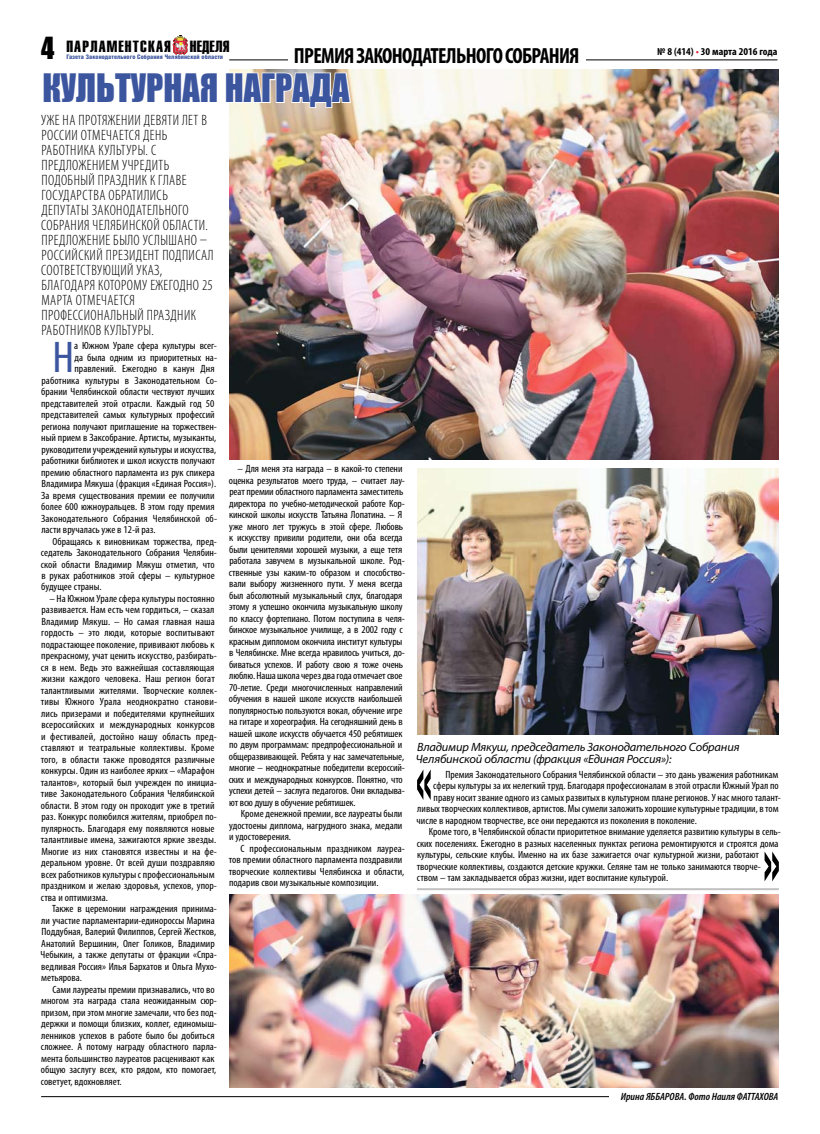
<style>
.page{position:relative;width:820px;height:1134px;background:#fff}
.page>*{position:absolute;margin:0;border:0;box-sizing:border-box;transform-origin:0 0}
.t1{font:condensed 44.6px "Myriad Pro";color:#3c559f;scale:1.05 1}
.t2{font:36px "Impact";color:#3c559f;scale:.95 1}
.t3{font:700 condensed 22px "Myriad Pro";letter-spacing:-.03em;color:#000}
.t4{font:15.9px "Helios Extra Compressed C";letter-spacing:.065em;color:#000;scale:1.12 1}
.t5{font:300 condensed 15px/15px "Myriad Pro";letter-spacing:.03em;color:#000}
.t6{font:italic semi-expanded 12px/12px "Myriad Pro";letter-spacing:-.015em;color:#000;scale:.95 1}
.t7{font:condensed 10.5px/11.5px "Myriad Pro";color:#000;scale:1.05 1}
.t8{font:italic 600 condensed 10.5px "Myriad Pro";color:#000;scale:1.05 1}
.t9{font:700 condensed 10.5px "Myriad Pro";color:#000;scale:1.05 1}
.t10{font:900 6.2px "Helios Cond";color:#3c559f;scale:1.04 1}
.s1{font-family:"Impact";font-size:28px}
.s2{color:#e6203c}
</style>
<div class="page">
<hr style="left:229px;top:60px;width:548px;height:1px;background:#000">
<hr style="left:41px;top:1096px;width:737px;height:1px;background:#000">
<img style="left:229px;top:70px;width:549px;height:389px">
<hr style="left:417px;top:888px;width:361px;height:2px;background:#c1c1c1">
<svg style="left:764px;top:851px;width:14px;height:30px"></svg>
<svg style="left:417px;top:769px;width:13px;height:31px"></svg>
<img style="left:172px;top:35px;width:409px;height:208px">
<img style="left:417px;top:468px;width:361px;height:267px">
<img style="left:229px;top:895px;width:549px;height:192px">
<div style="left:608px;top:1092px;width:170px;height:8px;background:#fff"></div>
<h3 class="t4" style="left:41px;top:37px;width:169px"><span class="s1">4</span> ПАРЛАМЕНТСКАЯ НЕДЕЛЯ</h3>
<p class="t9" style="left:657px;top:45px;width:116px">№ 8 (414) <span class="s2">•</span> 30 марта 2016 года</p>
<p class="t10" style="left:66px;top:54px;width:152px">Газета Законодательного Cобрания Челябинской области</p>
<h3 class="t3" style="left:294px;top:42px;width:287px">премия законодательного собрания</h3>
<h2 class="t2" style="left:42px;top:60px;width:129px">Культурная</h2>
<h2 class="t2" style="left:225px;top:60px;width:19px">награ</h2>
<h2 class="t2" style="left:310px;top:60px;width:44px">да</h2>
<p class="t5" style="left:41px;top:113px;width:174px">Уже на протяжении девяти лет в<br>России отмечается День работника культуры. С предложением учредить подобный праздник к главе государства обратились депутаты Законодательного<br>Собрания Челябинской области.<br>Предложение было услышано – российский президент подписал соответствующий указ, благодаря которому ежегодно 25 марта отмечается профессиональный праздник работников культуры.</p>
<h1 class="t1" style="left:53px;top:330px;width:17px">Н</h1>
<p class="t7" style="left:74px;top:340px;width:137px">а Южном Урале сфера культуры всег-</p>
<p class="t7" style="left:74px;top:351px;width:137px">да была одним из приоритетных на-</p>
<p class="t7" style="left:74px;top:363px;width:135px">правлений. Ежегодно в канун Дня</p>
<p class="t7" style="left:41px;top:374px;width:169px">работника культуры в Законодательном Со-</p>
<p class="t7" style="left:41px;top:386px;width:166px">брании Челябинской области чествуют лучших</p>
<p class="t7" style="left:41px;top:397px;width:166px">представителей этой отрасли. Каждый год 50</p>
<p class="t7" style="left:41px;top:409px;width:167px">представителей самых культурных профессий</p>
<p class="t7" style="left:41px;top:420px;width:169px">региона получают приглашение на торжествен-</p>
<p class="t7" style="left:41px;top:432px;width:168px">ный прием в Заксобрание. Артисты, музыканты,</p>
<p class="t7" style="left:41px;top:443px;width:168px">руководители учреждений культуры и искусства,</p>
<p class="t7" style="left:41px;top:455px;width:167px">работники библиотек и школ искусств получают</p>
<p class="t7" style="left:41px;top:466px;width:167px">премию областного парламента из рук спикера</p>
<p class="t7" style="left:42px;top:478px;width:168px">Владимира Мякуша (фракция «Единая Россия»).</p>
<p class="t7" style="left:41px;top:489px;width:166px">За время существования премии ее получили</p>
<p class="t7" style="left:41px;top:501px;width:166px">более 600 южноуральцев. В этом году премия</p>
<p class="t7" style="left:41px;top:512px;width:169px">Законодательного Собрания Челябинской об-</p>
<p class="t7" style="left:41px;top:524px;width:110px">ласти вручалась уже в 12-й раз.</p>
<p class="t7" style="left:53px;top:535px;width:158px">Обращаясь к виновникам торжества, пред-</p>
<p class="t7" style="left:41px;top:547px;width:169px">седатель Законодательного Собрания Челябин-</p>
<p class="t7" style="left:41px;top:558px;width:167px">ской области Владимир Мякуш отметил, что</p>
<p class="t7" style="left:41px;top:570px;width:166px">в руках работников этой сферы – культурное</p>
<p class="t7" style="left:41px;top:581px;width:59px">будущее страны.</p>
<p class="t7" style="left:41px;top:593px;width:169px;text-indent:9px">– На Южном Урале сфера культуры постоянно развивается. Нам есть чем гордиться, – сказал Владимир Мякуш. – Но самая главная наша гордость – это люди, которые воспитывают подрастающее поколение, прививают любовь к прекрасному, учат ценить искусство, разбирать&shy;ся в нем. Ведь это важнейшая составляющая жизни каждого человека. Наш регион богат талантливыми жителями. Творческие коллек&shy;тивы Южного Урала неоднократно станови&shy;лись призерами и победителями крупнейших всероссийских и международных конкурсов и фестивалей, достойно нашу область пред&shy;ставляют и театральные коллективы. Кроме того, в области также проводятся различные конкурсы. Один из наиболее ярких – «Марафон талантов», который был учрежден по инициа&shy;тиве Законодательного Собрания Челябинской области. В этом году он проходит уже в третий раз. Конкурс полюбился жителям, приобрел по&shy;пулярность. Благодаря ему появляются новые талантливые имена, зажигаются яркие звезды.<br>Многие из них становятся известны и на фе&shy;деральном уровне. От всей души поздравляю всех работников культуры с профессиональным праздником и желаю здоровья, успехов, упор&shy;ства и оптимизма.</p>
<p class="t7" style="left:41px;top:903px;width:169px;text-indent:12px">Также в церемонии награждения принима&shy;ли участие парламентарии-единороссы Марина Поддубная, Валерий Филиппов, Сергей Жестков, Анатолий Вершинин, Олег Голиков, Владимир Чебыкин, а также депутаты от фракции «Спра&shy;ведливая Россия» Илья Бархатов и Ольга Мухо&shy;метьярова.</p>
<p class="t7" style="left:41px;top:983px;width:169px;text-indent:12px">Сами лауреаты премии признавались, что во многом эта награда стала неожиданным сюр&shy;призом, при этом многие замечали, что без под&shy;держки и помощи близких, коллег, единомыш&shy;ленников успехов в работе было бы добиться сложнее. А потому награду областного парла&shy;мента большинство лауреатов расценивают как общую заслугу всех, кто рядом, кто помогает, советует, вдохновляет.</p>
<p class="t7" style="left:229px;top:463px;width:169px;text-indent:9px">– Для меня эта награда – в какой-то степени оценка результатов моего труда, – считает лау&shy;реат премии областного парламента заместитель директора по учебно-методической работе Кор&shy;кинской школы искусств Татьяна Лопатина. – Я уже много лет тружусь в этой сфере. Любовь к искусству привили родители, они оба всегда были ценителями хорошей музыки, а еще тетя работала завучем в музыкальной школе. Род&shy;ственные узы каким-то образом и способство&shy;вали выбору жизненного пути. У меня всегда был абсолютный музыкальный слух, благодаря этому я успешно окончила музыкальную школу по классу фортепиано. Потом поступила в челя&shy;бинское музыкальное училище, а в 2002 году с красным дипломом окончила институт культуры в Челябинске. Мне всегда нравилось учиться, до&shy;биваться успехов. И работу свою я тоже очень люблю. Наша школа через два года отмечает свое 70-летие. Среди многочисленных направлений обучения в нашей школе искусств наибольшей популярностью пользуются вокал, обучение игре на гитаре и хореография. На сегодняшний день в нашей школе искусств обучается 450 ребятишек по двум программам: предпрофессиональной и общеразвивающей. Ребята у нас замечательные, многие – неоднократные победители всероссий&shy;ских и международных конкурсов. Понятно, что успехи детей – заслуга педагогов. Они вкладыва&shy;ют всю душу в обучение ребятишек.</p>
<p class="t7" style="left:229px;top:808px;width:166px;text-align:justify;text-indent:12px">Кроме денежной премии, все лауреаты были удостоены диплома, нагрудного знака, медали и удостоверения.</p>
<p class="t7" style="left:229px;top:843px;width:169px;text-indent:12px">С профессиональным праздником лауреа&shy;тов премии областного парламента поздравили творческие коллективы Челябинска и области, подарив свои музыкальные композиции.</p>
<p class="t6" style="left:416px;top:741px;width:342px">Владимир Мякуш, председатель Законодательного Собрания<br>Челябинской области (фракция «Единая Россия»):</p>
<p class="t7" style="left:445px;top:768px;width:319px">Премия Законодательного Собрания Челябинской области – это дань уважения работникам</p>
<p class="t7" style="left:433px;top:780px;width:330px">сферы культуры за их нелегкий труд. Благодаря профессионалам в этой отрасли Южный Урал по</p>
<p class="t7" style="left:433px;top:791px;width:332px">праву носит звание одного из самых развитых в культурном плане регионов. У нас много талант-</p>
<p class="t7" style="left:417px;top:803px;width:345px">ливых творческих коллективов, артистов. Мы сумели заложить хорошие культурные традиции, в том</p>
<p class="t7" style="left:416px;top:814px;width:268px">числе в народном творчестве, все они передаются из поколения в поколение.</p>
<p class="t7" style="left:428px;top:826px;width:337px">Кроме того, в Челябинской области приоритетное внимание уделяется развитию культуры в сель-</p>
<p class="t7" style="left:416px;top:837px;width:346px">ских поселениях. Ежегодно в разных населенных пунктах региона ремонтируются и строятся дома</p>
<p class="t7" style="left:417px;top:849px;width:327px">культуры, сельские клубы. Именно на их базе зажигается очаг культурной жизни, работают</p>
<p class="t7" style="left:416px;top:860px;width:329px">творческие коллективы, создаются детские кружки. Селяне там не только занимаются творче-</p>
<p class="t7" style="left:416px;top:872px;width:241px">ством – там закладывается образ жизни, идет воспитание культурой.</p>
<p class="t8" style="left:620px;top:1091px;width:152px">Ирина ЯББАРОВА. Фото Наиля ФАТТАХОВА</p>
</div>
